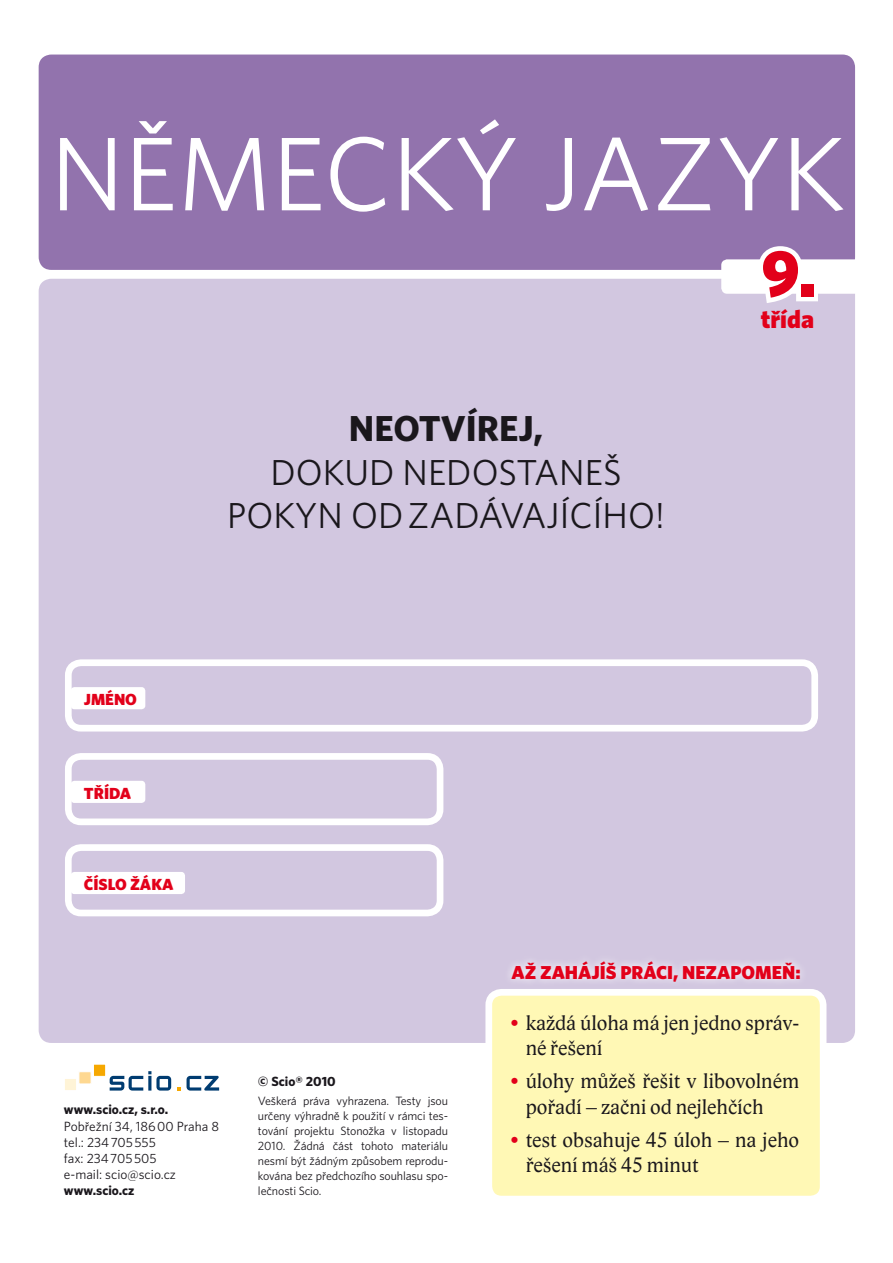
<style>
.page{position:relative;width:893px;height:1263px;background:#fff}
.page>*{position:absolute;margin:0;border:0;box-sizing:border-box;transform-origin:0 0}
.t1{font:104.85px "Whitney C Ebook";color:#fff}
.t2{font:66.6px "Whitney CE Black";color:#e2001a}
.t3{font:36.15px/43.3px "Whitney C Ebook";color:#1a171c;text-align:center}
.t4{font:36.15px "Whitney CE Bold";color:#1a171c}
.t5{font:25.5px "Whitney CE Black";color:#e2001a}
.t6{font:21.45px/25.5px "Lido STF";color:#1a171c}
.t7{font:18.75px "Whitney CE Black";color:#e2001a}
.t8{font:16.05px "Whitney CE Black";color:#e2001a}
.t9{font:13.35px/16px "Whitney C Ebook";color:#1a171c}
.t10{font:13.35px "Whitney CE Bold";color:#1a171c}
.t11{font:12px/15px "Whitney C Ebook";letter-spacing:-.01em;color:#1a171c;text-align:justify}
.s1{color:#e2001a}
</style>
<div class="page">
<div style="left:35px;top:275px;width:823px;height:771px;background:#d2c7e0;border-radius:16px"></div>
<div style="left:32px;top:272px;width:830px;height:778px;border:7px solid #fff;border-radius:16px"></div>
<div style="left:489px;top:992px;width:334px;height:207px;background:#fff8b5;border-radius:13px"></div>
<div style="left:485px;top:989px;width:341px;height:213px;border:7px solid #fff;border-radius:13px"></div>
<svg style="left:510px;top:961px;width:291px;height:20px;fill:#e3dceb"></svg>
<div style="left:35px;top:51px;width:823px;height:222px;background:#9273ad;border-radius:16px"></div>
<div style="left:32px;top:48px;width:830px;height:229px;border:7px solid #fff;border-radius:16px"></div>
<div style="left:64px;top:1078px;width:13px;height:13px;background:#fff4d7;border:1px solid #fff"></div>
<div style="left:79px;top:1071px;width:13px;height:13px;background:#fed891;border:1px solid #fff"></div>
<div style="left:93px;top:1064px;width:13px;height:13px;background:#f6a800;border:1px solid #fff"></div>
<svg style="left:110px;top:1071px;width:61px;height:19px"></svg>
<svg style="left:177px;top:1087px;width:4px;height:3px"></svg>
<svg style="left:187px;top:1076px;width:32px;height:15px"></svg>
<div style="left:65px;top:753px;width:378px;height:72px;border:7px solid #fff;border-radius:13px"></div>
<div style="left:65px;top:844px;width:378px;height:72px;border:7px solid #fff;border-radius:13px"></div>
<div style="left:65px;top:659px;width:753px;height:72px;border:7px solid #fff;border-radius:13px"></div>
<div style="left:71px;top:687px;width:74px;height:22px;background:#fff;border-radius:4px"></div>
<div style="left:71px;top:781px;width:74px;height:22px;background:#fff;border-radius:4px"></div>
<div style="left:71px;top:872px;width:114px;height:22px;background:#fff;border-radius:4px"></div>
<div style="left:721px;top:259px;width:142px;height:35px;background:#fff;border-radius:6px"></div>
<svg style="left:754px;top:246px;width:53px;height:57px"></svg>
<div style="left:796px;top:279px;width:22px;height:22px;border:9px solid #fff"></div>
<h1 class="t1" style="left:50px;top:114px;width:554px">NĚMECKÝ JAZYK</h1>
<h2 class="t2" style="left:761px;top:232px;width:56px">9.</h2>
<h3 class="t4" style="left:349px;top:407px;width:195px">Neotvírej,</h3>
<h3 class="t3" style="left:227px;top:450px;width:439px">dokud nedostaneš pokyn od zadávajícího!</h3>
<h3 class="t5" style="left:761px;top:303px;width:55px">TŘÍDA</h3>
<h3 class="t8" style="left:84px;top:689px;width:55px">JMÉNO</h3>
<h3 class="t8" style="left:84px;top:783px;width:49px">TŘÍDA</h3>
<h3 class="t8" style="left:84px;top:874px;width:91px">ČÍSLO ŽÁKA</h3>
<p class="t10" style="left:64px;top:1102px;width:106px">www.scio.cz, s.r.o.</p>
<p class="t9" style="left:64px;top:1118px;width:157px">Pobřežní 34, 186 00 Praha 8 tel.: 234 705 555<br>fax: 234 705 505<br>e-mail: scio@scio.cz</p>
<p class="t10" style="left:64px;top:1182px;width:72px">www.scio.cz</p>
<p class="t10" style="left:258px;top:1073px;width:79px">© Scio® 2010</p>
<p class="t11" style="left:258px;top:1093px;width:192px">Veškerá práva vyhrazena. Testy jsou určeny výhradně k použití v rámci tes&shy;tování projektu Stonožka v listopadu 2010. Žádná část tohoto materiálu nesmí být žádným způsobem reprodu&shy;kována bez předchozího souhlasu spo&shy;lečnosti Scio.</p>
<h3 class="t7" style="left:511px;top:961px;width:291px">AŽ ZAHÁJÍŠ PRÁCI, NEZAPOMEŇ:</h3>
<h3 class="t6" style="left:526px;top:1010px;width:275px;text-indent:-15px"><span class="s1">•</span> každá úloha má jen jedno správ&shy;né řešení</h3>
<h3 class="t6" style="left:526px;top:1068px;width:275px;text-indent:-15px"><span class="s1">•</span> úlohy můžeš řešit v libovolném pořadí – začni od nejlehčích</h3>
<h3 class="t6" style="left:526px;top:1127px;width:275px;text-indent:-15px"><span class="s1">•</span> test obsahuje 45 úloh – na jeho řešení máš 45 minut</h3>
</div>
